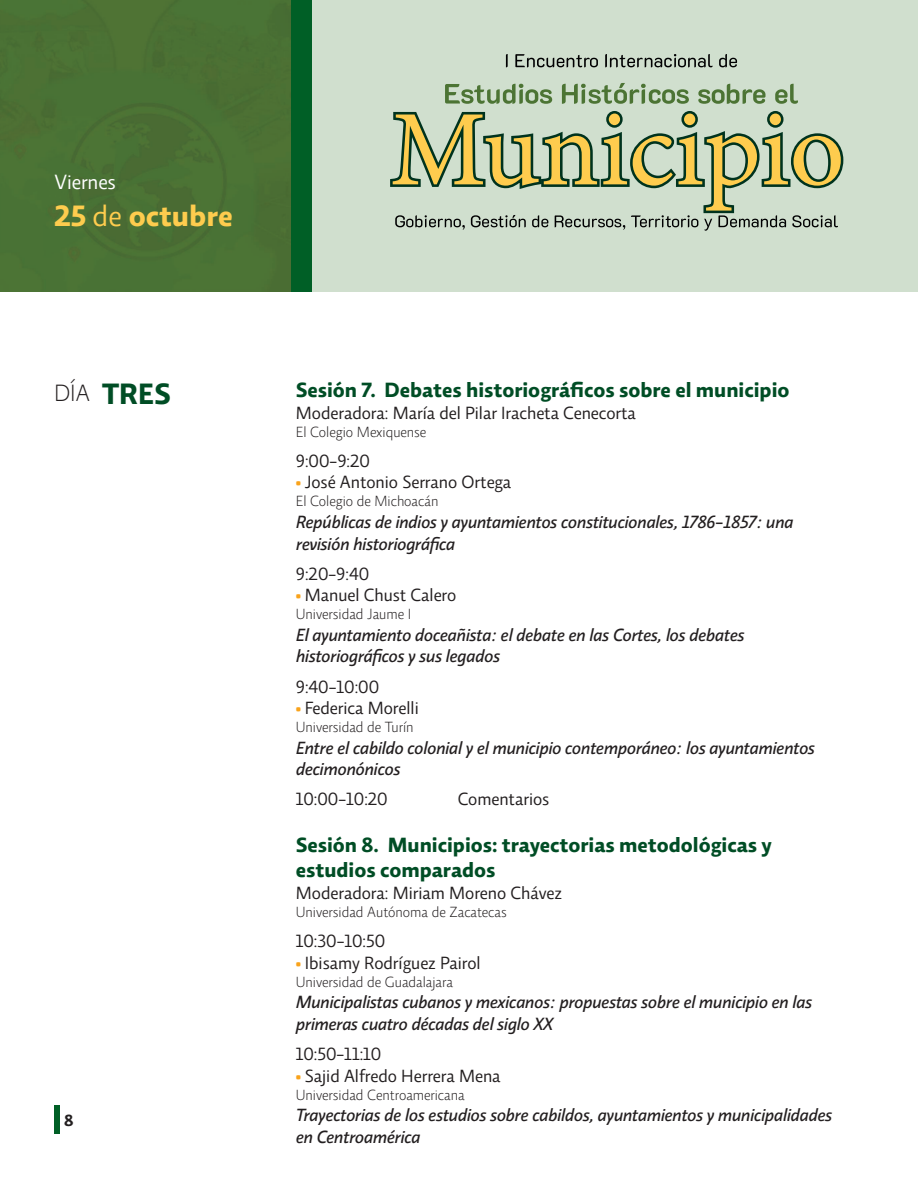
<style>
.page{position:relative;width:918px;height:1188px;background:#fff}
.page>*{position:absolute;margin:0;border:0;box-sizing:border-box;transform-origin:0 0}
.t1{font:700 30px "Relato Sans OT";color:#fecc4e}
.t2{font:700 30px "Relato Sans OT";color:#004d25}
.t3{font:700 21px/25.2px "Relato Sans OT";color:#004d25}
.t4{font:21px "Relato Sans OT";color:#fff}
.t5{font:italic 18px/21.6px "Relato Sans OT Mediumt";color:#231f20}
.t6{font:18px "Relato Sans OT";color:#231f20}
.t7{font:700 16.5px "Relato Sans OT";color:#231f20}
.t8{font:300 15px "Relato Sans OT";color:#231f20}
.s1{font-weight:400}
.s2{font-weight:300;font-size:24px;color:#231f20}
.s3{font-weight:900;color:#f9a31b}
</style>
<div class="page">
<div style="left:0;top:0;width:292px;height:291px;background:#4a7234"></div>
<div style="left:312px;top:0;width:606px;height:292px;background:#d0dfce"></div>
<div style="left:292px;top:0;width:20px;height:292px;background:#005f26"></div>
<div style="left:54px;top:1106px;width:6px;height:28px;background:#005f26"></div>
<svg style="left:445px;top:84px;width:107px;height:16px"></svg>
<svg style="left:562px;top:83px;width:127px;height:17px"></svg>
<svg style="left:698px;top:84px;width:68px;height:16px"></svg>
<svg style="left:775px;top:84px;width:19px;height:16px"></svg>
<svg style="left:506px;top:54px;width:2px;height:13px"></svg>
<svg style="left:515px;top:54px;width:83px;height:13px"></svg>
<svg style="left:605px;top:54px;width:108px;height:13px"></svg>
<svg style="left:719px;top:54px;width:18px;height:13px"></svg>
<svg style="left:390px;top:100px;width:454px;height:87px"></svg>
<svg style="left:393px;top:114px;width:448px;height:117px"></svg>
<p class="t4" style="left:54px;top:170px;width:63px">Viernes</p>
<h1 class="t1" style="left:54px;top:197px;width:180px">25 <span class="s1">de</span> octubre</h1>
<h1 class="t2" style="left:54px;top:375px;width:119px"><span class="s2">DÍA</span> TRES</h1>
<p class="t7" style="left:64px;top:1110px;width:11px">8</p>
<p class="t3" style="left:296px;top:377px;width:495px">Sesión 7. Debates historiográficos sobre el municipio</p>
<p class="t6" style="left:296px;top:402px;width:342px">Moderadora: María del Pilar Iracheta Cenecorta</p>
<p class="t8" style="left:296px;top:423px;width:132px">El Colegio Mexiquense</p>
<p class="t6" style="left:296px;top:450px;width:76px">9:00-9:20</p>
<p class="t6" style="left:296px;top:472px;width:217px"><span class="s3">•</span> José Antonio Serrano Ortega</p>
<p class="t8" style="left:296px;top:492px;width:144px">El Colegio de Michoacán</p>
<p class="t5" style="left:296px;top:511px;width:499px">Repúblicas de indios y ayuntamientos constitucionales, 1786-1857: una revisión historiográfica</p>
<p class="t6" style="left:296px;top:563px;width:75px">9:20-9:40</p>
<p class="t6" style="left:296px;top:584px;width:162px"><span class="s3">•</span> Manuel Chust Calero</p>
<p class="t8" style="left:296px;top:605px;width:117px">Universidad Jaume I</p>
<p class="t5" style="left:296px;top:624px;width:450px">El ayuntamiento doceañista: el debate en las Cortes, los debates historiográficos y sus legados</p>
<p class="t6" style="left:296px;top:676px;width:85px">9:40-10:00</p>
<p class="t6" style="left:296px;top:697px;width:124px"><span class="s3">•</span> Federica Morelli</p>
<p class="t8" style="left:296px;top:718px;width:119px">Universidad de Turín</p>
<p class="t5" style="left:296px;top:737px;width:520px">Entre el cabildo colonial y el municipio contemporáneo: los ayuntamientos decimonónicos</p>
<p class="t6" style="left:296px;top:789px;width:93px">10:00-10:20</p>
<p class="t6" style="left:458px;top:789px;width:93px">Comentarios</p>
<p class="t3" style="left:296px;top:832px;width:478px">Sesión 8. Municipios: trayectorias metodológicas y estudios comparados</p>
<p class="t6" style="left:296px;top:882px;width:268px">Moderadora: Miriam Moreno Chávez</p>
<p class="t8" style="left:296px;top:903px;width:212px">Universidad Autónoma de Zacatecas</p>
<p class="t6" style="left:296px;top:930px;width:91px">10:30-10:50</p>
<p class="t6" style="left:296px;top:952px;width:186px"><span class="s3">•</span> Ibisamy Rodríguez Pairol</p>
<p class="t8" style="left:296px;top:973px;width:159px">Universidad de Guadalajara</p>
<p class="t5" style="left:296px;top:991px;width:518px">Municipalistas cubanos y mexicanos: propuestas sobre el municipio en las primeras cuatro décadas del siglo XX</p>
<p class="t6" style="left:296px;top:1043px;width:87px">10:50-11:10</p>
<p class="t6" style="left:296px;top:1065px;width:206px"><span class="s3">•</span> Sajid Alfredo Herrera Mena</p>
<p class="t8" style="left:296px;top:1086px;width:170px">Universidad Centroamericana</p>
<p class="t5" style="left:296px;top:1104px;width:538px">Trayectorias de los estudios sobre cabildos, ayuntamientos y municipalidades en Centroamérica</p>
</div>
